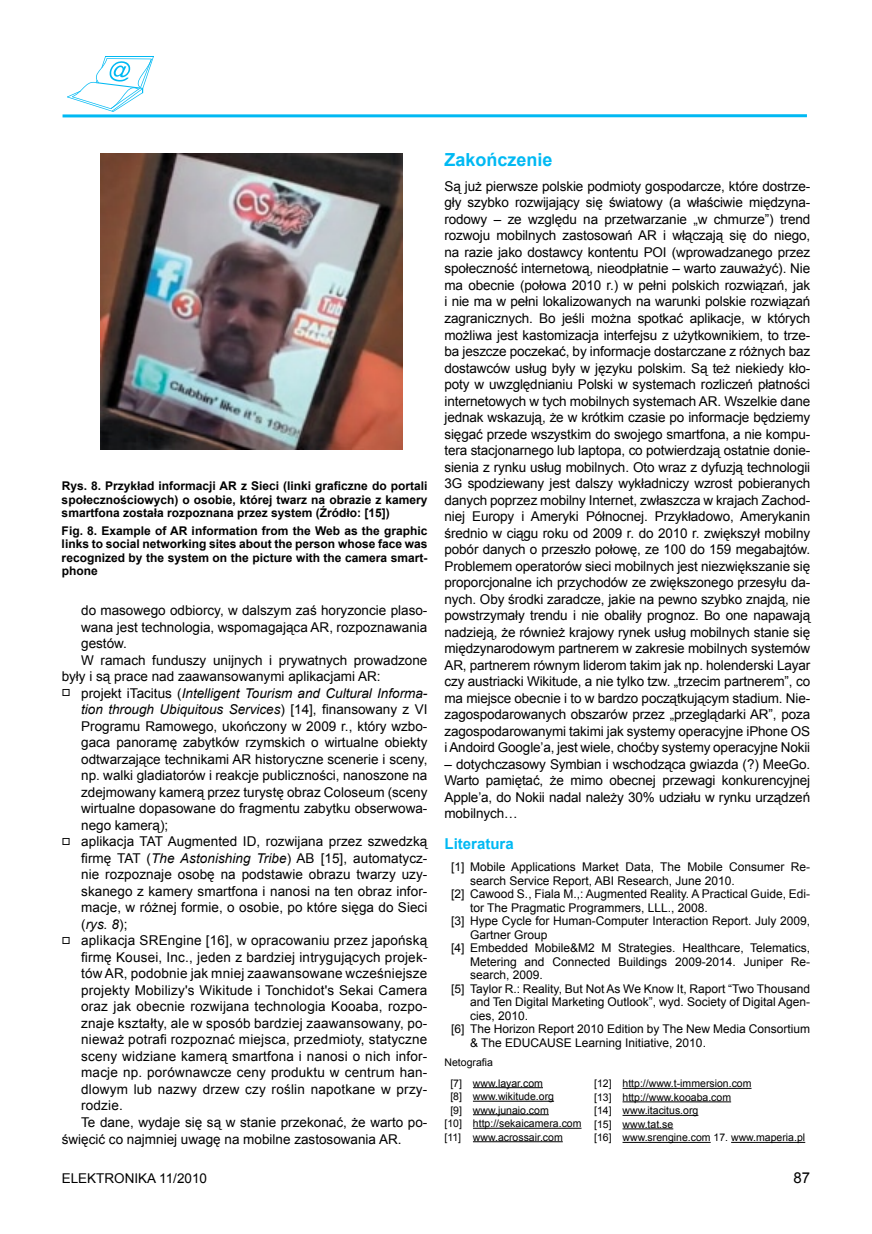
<style>
.page{position:relative;width:872px;height:1234px;background:#fff}
.page>*{position:absolute;margin:0;border:0;box-sizing:border-box;transform-origin:0 0}
.t1{font:700 18px "Arial";color:#00b9f3}
.t2{font:700 15px "Arial";color:#00b9f3}
.t3{font:15px "Arial";color:#000}
.t4{font:13.5px/16.5px "Arial";letter-spacing:.005em;color:#000;text-align:justify}
.t5{font:12px "Arial";color:#000}
.t6{font:700 12px/13.5px "Arial";color:#000;text-align:justify}
.t7{font:10.5px/13.5px "Arial";color:#000}
.s1{font-style:italic}
</style>
<div class="page">
<hr style="left:473px;top:1087px;width:70px;height:1px;background:#000">
<hr style="left:473px;top:1100px;width:81px;height:1px;background:#000">
<hr style="left:473px;top:1114px;width:76px;height:1px;background:#000">
<hr style="left:473px;top:1127px;width:108px;height:1px;background:#000">
<hr style="left:473px;top:1141px;width:90px;height:1px;background:#000">
<hr style="left:105px;top:56px;width:49px;height:1px;background:#00b9f3">
<svg style="left:67px;top:57px;width:87px;height:55px"></svg>
<hr style="left:63px;top:114px;width:744px;height:3px;background:#00b9f3">
<img style="left:101px;top:153px;width:302px;height:296px">
<hr style="left:622px;top:1087px;width:129px;height:1px;background:#000">
<hr style="left:622px;top:1101px;width:109px;height:1px;background:#000">
<hr style="left:622px;top:1114px;width:76px;height:1px;background:#000">
<hr style="left:622px;top:1128px;width:51px;height:1px;background:#000">
<hr style="left:622px;top:1141px;width:88px;height:1px;background:#000">
<hr style="left:731px;top:1141px;width:74px;height:1px;background:#000">
<p class="t6" style="left:62px;top:479px;width:367px">Rys. 8. Przykład informacji AR z Sieci (linki graficzne do portali społecznościowych) o osobie, której twarz na obrazie z kamery smartfona została rozpoznana przez system (Źródło: [15])</p>
<p class="t6" style="left:62px;top:524px;width:367px">Fig. 8. Example of AR information from the Web as the graphic links to social networking sites about the person whose face was recognized by the system on the picture with the camera smart&shy;phone</p>
<p class="t4" style="left:81px;top:602px;width:348px">do masowego odbiorcy, w dalszym zaś horyzoncie plaso-</p>
<p class="t4" style="left:81px;top:618px;width:348px">wana jest technologia, wspomagająca AR, rozpoznawania</p>
<p class="t4" style="left:81px;top:635px;width:47px">gestów.</p>
<p class="t4" style="left:81px;top:651px;width:348px">W ramach funduszy unijnych i prywatnych prowadzone</p>
<p class="t4" style="left:62px;top:668px;width:320px">były i są prace nad zaawansowanymi aplikacjami AR:</p>
<p class="t4" style="left:81px;top:684px;width:348px;text-indent:-19px">□ projekt iTacitus (<span class="s1">Intelligent Tourism and Cultural Informa&shy;tion through Ubiquitous Services</span>) [14], finansowany z VI Programu Ramowego, ukończony w 2009 r., który wzbo&shy;gaca panoramę zabytków rzymskich o wirtualne obiekty odtwarzające technikami AR historyczne scenerie i sceny, np. walki gladiatorów i reakcje publiczności, nanoszone na zdejmowany kamerą przez turystę obraz Coloseum (sceny wirtualne dopasowane do fragmentu zabytku obserwowa&shy;nego kamerą);</p>
<p class="t4" style="left:81px;top:833px;width:348px;text-indent:-19px">□ aplikacja TAT Augmented ID, rozwijana przez szwedzką firmę TAT (<span class="s1">The Astonishing Tribe</span>) AB [15], automatycz&shy;nie rozpoznaje osobę na podstawie obrazu twarzy uzy&shy;skanego z kamery smartfona i nanosi na ten obraz infor&shy;macje, w różnej formie, o osobie, po które sięga do Sieci (<span class="s1">rys. 8</span>);</p>
<p class="t4" style="left:62px;top:932px;width:367px">□ aplikacja SREngine [16], w opracowaniu przez japońską</p>
<p class="t4" style="left:81px;top:948px;width:348px">firmę Kousei, Inc., jeden z bardziej intrygujących projek-</p>
<p class="t4" style="left:81px;top:965px;width:348px">tów AR, podobnie jak mniej zaawansowane wcześniejsze</p>
<p class="t4" style="left:81px;top:981px;width:348px">projekty Mobilizy's Wikitude i Tonchidot's Sekai Camera</p>
<p class="t4" style="left:81px;top:998px;width:348px">oraz jak obecnie rozwijana technologia Kooaba, rozpo-</p>
<p class="t4" style="left:81px;top:1014px;width:348px">znaje kształty, ale w sposób bardziej zaawansowany, po-</p>
<p class="t4" style="left:81px;top:1031px;width:348px">nieważ potrafi rozpoznać miejsca, przedmioty, statyczne</p>
<p class="t4" style="left:81px;top:1047px;width:348px">sceny widziane kamerą smartfona i nanosi o nich infor-</p>
<p class="t4" style="left:81px;top:1064px;width:348px">macje np. porównawcze ceny produktu w centrum han-</p>
<p class="t4" style="left:81px;top:1080px;width:348px">dlowym lub nazwy drzew czy roślin napotkane w przy-</p>
<p class="t4" style="left:81px;top:1097px;width:43px">rodzie.</p>
<p class="t4" style="left:81px;top:1113px;width:348px">Te dane, wydaje się są w stanie przekonać, że warto po-</p>
<p class="t4" style="left:62px;top:1130px;width:341px">święcić co najmniej uwagę na mobilne zastosowania AR.</p>
<h1 class="t1" style="left:444px;top:148px;width:110px">Zakończenie</h1>
<p class="t4" style="left:444px;top:178px;width:367px">Są już pierwsze polskie podmioty gospodarcze, które dostrze&shy;gły szybko rozwijający się światowy (a właściwie międzyna&shy;rodowy – ze względu na przetwarzanie „w chmurze”) trend rozwoju mobilnych zastosowań AR i włączają się do niego, na razie jako dostawcy kontentu POI (wprowadzanego przez społeczność internetową, nieodpłatnie – warto zauważyć). Nie ma obecnie (połowa 2010 r.) w pełni polskich rozwiązań, jak i nie ma w pełni lokalizowanych na warunki polskie rozwiązań zagranicznych. Bo jeśli można spotkać aplikacje, w których możliwa jest kastomizacja interfejsu z użytkownikiem, to trze&shy;ba jeszcze poczekać, by informacje dostarczane z różnych baz dostawców usług były w języku polskim. Są też niekiedy kło&shy;poty w uwzględnianiu Polski w systemach rozliczeń płatności internetowych w tych mobilnych systemach AR. Wszelkie dane jednak wskazują, że w krótkim czasie po informacje będziemy sięgać przede wszystkim do swojego smartfona, a nie kompu&shy;tera stacjonarnego lub laptopa, co potwierdzają ostatnie donie&shy;sienia z rynku usług mobilnych. Oto wraz z dyfuzją technologii 3G spodziewany jest dalszy wykładniczy wzrost pobieranych danych poprzez mobilny Internet, zwłaszcza w krajach Zachod&shy;niej Europy i Ameryki Północnej. Przykładowo, Amerykanin średnio w ciągu roku od 2009 r. do 2010 r. zwiększył mobilny pobór danych o przeszło połowę, ze 100 do 159 megabajtów.<br>Problemem operatorów sieci mobilnych jest niezwiększanie się proporcjonalne ich przychodów ze zwiększonego przesyłu da&shy;nych. Oby środki zaradcze, jakie na pewno szybko znajdą, nie powstrzymały trendu i nie obaliły prognoz. Bo one napawają nadzieją, że również krajowy rynek usług mobilnych stanie się międzynarodowym partnerem w zakresie mobilnych systemów AR, partnerem równym liderom takim jak np. holenderski Layar czy austriacki Wikitude, a nie tylko tzw. „trzecim partnerem”, co ma miejsce obecnie i to w bardzo początkującym stadium. Nie&shy;zagospodarowanych obszarów przez „przeglądarki AR”, poza zagospodarowanymi takimi jak systemy operacyjne iPhone OS i Andoird Google’a, jest wiele, choćby systemy operacyjne Nokii</p>
<p class="t4" style="left:444px;top:755px;width:367px">– dotychczasowy Symbian i wschodząca gwiazda (?) MeeGo.<br>Warto pamiętać, że mimo obecnej przewagi konkurencyjnej Apple’a, do Nokii nadal należy 30% udziału w rynku urządzeń mobilnych…</p>
<p class="t2" style="left:444px;top:833px;width:71px">Literatura</p>
<p class="t5" style="left:451px;top:858px;width:360px">[1] Mobile Applications Market Data, The Mobile Consumer Re-</p>
<p class="t5" style="left:470px;top:872px;width:266px">search Service Report, ABI Research, June 2010.</p>
<p class="t5" style="left:451px;top:885px;width:360px">[2] Cawood S., Fiala M.,: Augmented Reality. A Practical Guide, Edi-</p>
<p class="t5" style="left:470px;top:899px;width:239px">tor The Pragmatic Programmers, LLL., 2008.</p>
<p class="t5" style="left:451px;top:912px;width:360px">[3] Hype Cycle for Human-Computer Interaction Report. July 2009,</p>
<p class="t5" style="left:470px;top:926px;width:79px">Gartner Group</p>
<p class="t5" style="left:451px;top:939px;width:360px">[4] Embedded Mobile&amp;M2 M Strategies. Healthcare, Telematics,</p>
<p class="t5" style="left:470px;top:953px;width:342px">Metering and Connected Buildings 2009-2014. Juniper Re-</p>
<p class="t5" style="left:470px;top:966px;width:74px">search, 2009.</p>
<p class="t5" style="left:451px;top:980px;width:360px">[5] Taylor R.: Reality, But Not As We Know It, Raport “Two Thousand</p>
<p class="t5" style="left:470px;top:993px;width:342px">and Ten Digital Marketing Outlook”, wyd. Society of Digital Agen-</p>
<p class="t5" style="left:470px;top:1007px;width:60px">cies, 2010.</p>
<p class="t5" style="left:451px;top:1020px;width:360px">[6] The Horizon Report 2010 Edition by The New Media Consortium</p>
<p class="t5" style="left:470px;top:1034px;width:237px">&amp; The EDUCAUSE Learning Initiative, 2010.</p>
<p class="t7" style="left:450px;top:1052px;width:94px;line-height:20.1px;text-indent:-6px">Netografia<br>[7] www.layar.com</p>
<p class="t7" style="left:450px;top:1089px;width:105px">[8] www.wikitude.org</p>
<p class="t7" style="left:450px;top:1102px;width:100px">[9] www.junaio.com</p>
<p class="t7" style="left:444px;top:1116px;width:138px">[10] http://sekaicamera.com</p>
<p class="t7" style="left:444px;top:1129px;width:120px">[11] www.acrossair.com</p>
<p class="t7" style="left:594px;top:1076px;width:213px">[12] http://www.t-immersion.com<br>[13] http://www.kooaba.com<br>[14] www.itacitus.org<br>[15] www.tat.se<br>[16] www.srengine.com 17. www.maperia.pl</p>
<p class="t4" style="left:62px;top:1169px;width:147px">Elektronika 11/2010</p>
<p class="t3" style="left:793px;top:1167px;width:18px">87</p>
</div>
